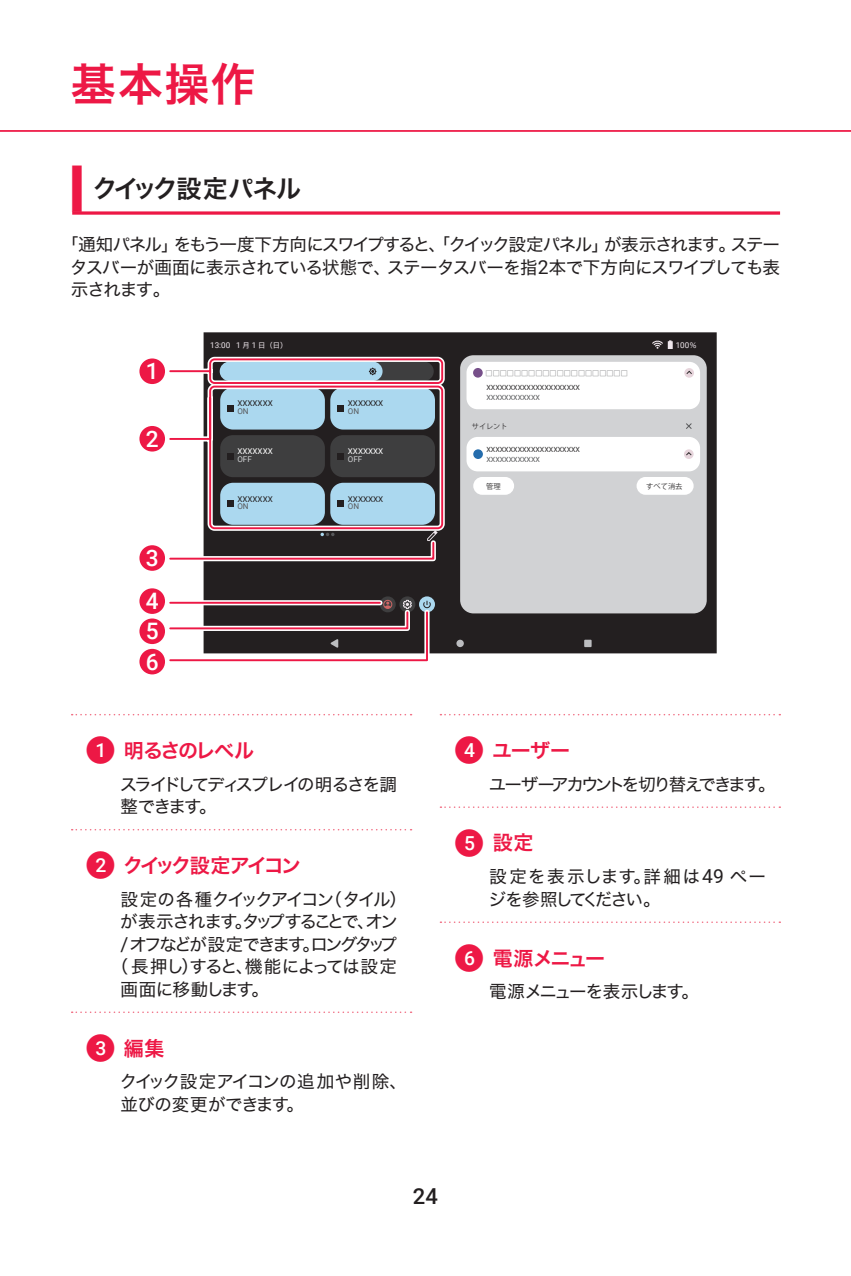
<style>
.page{position:relative;width:851px;height:1276px;background:#fff}
.page>*{position:absolute;margin:0;border:0;box-sizing:border-box;transform-origin:0 0}
.t1{font:45px "Hira Kaku Std W6";color:#ed1845}
.t2{font:25px "Hira Kaku Std W6";letter-spacing:-.06em;color:#231f20}
.t3{font:500 22.75px/43px "Roboto";color:#fff}
.t4{font:500 22px "Roboto";color:#231f20}
.t5{font:20px "Hira Kaku Std W6";letter-spacing:-.075em;color:#ed1845}
.t6{font:20px "Hira Kaku Std W6";letter-spacing:-.145em;color:#ed1845}
.t7{font:17.5px/22.5px "Hira Kaku Std W4";letter-spacing:-.08em;color:#231f20;text-align:justify}
.t8{font:17.5px "Hira Kaku Std W4";letter-spacing:-.135em;color:#231f20}
.t9{font:17.5px/22.5px "Hira Kaku Std W4";letter-spacing:-.03em;color:#231f20}
.t10{font:17.5px/22.5px "Hira Kaku Std W4";letter-spacing:-.005em;color:#231f20}
.t11{font:17.5px/22.5px "Hira Kaku Std W4";letter-spacing:-.115em;color:#231f20}
.t12{font:17.5px "Hira Kaku Std W4";letter-spacing:-.125em;color:#231f20}
.t13{font:17.5px "Hira Kaku Std W4";letter-spacing:-.12em;color:#231f20}
.t14{font:17.5px "Hira Kaku Std W4";letter-spacing:-.1em;color:#231f20}
.t15{font:17.5px "Hira Kaku Std W4";letter-spacing:-.035em;color:#231f20}
.t16{font:8px "Roboto";color:#231f20}
.t17{font:8px "Roboto";color:#efe8ed}
.t18{font:8px "Roboto";color:#fff}
.t19{font:8px "Roboto";color:#57585a}
.t20{font:8px "Roboto";color:#d1d2d4}
.t21{font:7.25px "Koz Go Pr 6 N";color:#312f30}
.t22{font:7px "Roboto";color:#312f30}
.t23{font:7px "Roboto";color:#57585a}
.t24{font:7px "Koz Go Pr 6 N";color:#57585a}
.t25{font:7px "Koz Go Pr 6 N";color:#312f30}
.s1{font-size:61.25px;color:#ed1845}
.s2{font-family:"Roboto";font-size:19.25px}
.s3{font-family:"Hira Kaku Std W4";font-size:7.25px}
.s4{font-size:31.5px}
.s5{font-family:"Roboto";font-weight:500;font-size:19.25px;color:#fff}
</style>
<div class="page">
<hr style="left:0;top:130px;width:850px;height:2px;background:#ed1845">
<svg style="left:72px;top:211px;width:708px;height:4px"></svg>
<svg style="left:72px;top:714px;width:339px;height:1px"></svg>
<svg style="left:72px;top:829px;width:339px;height:1px"></svg>
<svg style="left:72px;top:1011px;width:339px;height:2px"></svg>
<svg style="left:440px;top:714px;width:340px;height:1px"></svg>
<svg style="left:440px;top:806px;width:340px;height:2px"></svg>
<svg style="left:440px;top:921px;width:340px;height:2px"></svg>
<div style="left:204px;top:333px;width:512px;height:320px;background:#231f20"></div>
<svg style="left:399px;top:596px;width:16px;height:16px"></svg>
<svg style="left:419px;top:596px;width:16px;height:16px"></svg>
<svg style="left:380px;top:596px;width:15px;height:16px"></svg>
<div style="left:460px;top:355px;width:246px;height:258px;background:#d1d2d4;border-radius:13px"></div>
<div style="left:466px;top:362px;width:234px;height:47px;background:#fff;border-radius:11px"></div>
<div style="left:466px;top:437px;width:234px;height:34px;background:#fff;border-radius:11px"></div>
<div style="left:636px;top:477px;width:57px;height:18px;background:#fff;border-radius:9px"></div>
<div style="left:473px;top:477px;width:41px;height:18px;background:#fff;border-radius:9px"></div>
<div style="left:473px;top:368px;width:9px;height:10px;background:#77508a;border-radius:50%"></div>
<div style="left:473px;top:449px;width:10px;height:10px;background:#256dad;border-radius:50%"></div>
<div style="left:684px;top:368px;width:10px;height:10px;background:#e7d5dc;border-radius:50%"></div>
<svg style="left:686px;top:370px;width:6px;height:4px"></svg>
<div style="left:684px;top:449px;width:9px;height:10px;background:#e7d5dc;border-radius:50%"></div>
<svg style="left:686px;top:452px;width:6px;height:4px"></svg>
<svg style="left:686px;top:423px;width:6px;height:6px"></svg>
<div style="left:220px;top:387px;width:105px;height:42px;background:#abd8ef;border-radius:13px"></div>
<div style="left:227px;top:405px;width:7px;height:7px;background:#231f20"></div>
<div style="left:330px;top:387px;width:105px;height:42px;background:#abd8ef;border-radius:13px"></div>
<div style="left:337px;top:405px;width:7px;height:7px;background:#231f20"></div>
<div style="left:330px;top:435px;width:105px;height:42px;background:#3e3e3f;border-radius:13px"></div>
<div style="left:337px;top:453px;width:7px;height:6px;background:#231f20"></div>
<div style="left:220px;top:435px;width:105px;height:42px;background:#3e3e3f;border-radius:13px"></div>
<div style="left:227px;top:453px;width:7px;height:6px;background:#231f20"></div>
<div style="left:330px;top:483px;width:105px;height:42px;background:#abd8ef;border-radius:13px"></div>
<div style="left:337px;top:500px;width:7px;height:7px;background:#231f20"></div>
<div style="left:220px;top:483px;width:105px;height:42px;background:#abd8ef;border-radius:13px"></div>
<div style="left:227px;top:500px;width:7px;height:7px;background:#231f20"></div>
<div style="left:271px;top:362px;width:162px;height:19px;background:#3e3e3f;border-radius:10px"></div>
<div style="left:584px;top:640px;width:7px;height:7px;background:#bcbdc0"></div>
<div style="left:456px;top:640px;width:8px;height:7px;background:#bcbdc0;border-radius:50%"></div>
<svg style="left:652px;top:340px;width:20px;height:9px"></svg>
<div style="left:220px;top:362px;width:162px;height:19px;background:#abd8ef;border-radius:10px"></div>
<svg style="left:368px;top:367px;width:8px;height:8px"></svg>
<div style="left:207px;top:357px;width:237px;height:28px;border:5px solid #fff;border-radius:4px"></div>
<div style="left:209px;top:358px;width:234px;height:26px;border:2px solid #ed1845;border-radius:4px"></div>
<div style="left:207px;top:384px;width:237px;height:147px;border:5px solid #fff;border-radius:4px"></div>
<div style="left:209px;top:386px;width:234px;height:143px;border:2px solid #ed1845;border-radius:4px"></div>
<svg style="left:169px;top:530px;width:269px;height:34px"></svg>
<svg style="left:169px;top:600px;width:263px;height:62px"></svg>
<div style="left:137px;top:424px;width:30px;height:29px;border:8px solid #fff;border-radius:50%"></div>
<div style="left:139px;top:426px;width:26px;height:25px;background:#ed1845;border-radius:50%"></div>
<div style="left:137px;top:543px;width:30px;height:30px;border:8px solid #fff;border-radius:50%"></div>
<div style="left:139px;top:545px;width:26px;height:26px;background:#ed1845;border-radius:50%"></div>
<div style="left:137px;top:586px;width:30px;height:30px;border:8px solid #fff;border-radius:50%"></div>
<div style="left:139px;top:588px;width:26px;height:26px;background:#ed1845;border-radius:50%"></div>
<div style="left:137px;top:616px;width:30px;height:30px;border:8px solid #fff;border-radius:50%"></div>
<div style="left:139px;top:618px;width:26px;height:26px;background:#ed1845;border-radius:50%"></div>
<div style="left:137px;top:647px;width:30px;height:29px;border:8px solid #fff;border-radius:50%"></div>
<div style="left:139px;top:649px;width:26px;height:25px;background:#ed1845;border-radius:50%"></div>
<div style="left:137px;top:356px;width:30px;height:30px;border:8px solid #fff;border-radius:50%"></div>
<div style="left:139px;top:358px;width:26px;height:26px;background:#ed1845;border-radius:50%"></div>
<h1 class="t1" style="left:71px;top:50px;width:186px">基本操作</h1>
<h2 class="t2" style="left:71px;top:169px;width:232px"><span class="s1">■</span> クイック設定パネル</h2>
<p class="t7" style="left:70px;top:233px;width:711px;text-indent:-9px">「通知パネル」をもう一度下方向にスワイプすると、「クイック設定パネル」が表示されます。ステータスバーが画面に表示されている状態で、ステータスバーを指<span class="s2">2</span>本で下方向にスワイプしても表示されます。</p>
<h3 class="t3" style="left:146px;top:349px;width:14px">1</h3>
<h3 class="t3" style="left:146px;top:416px;width:14px">2</h3>
<h3 class="t3" style="left:146px;top:536px;width:14px">3<br>4</h3>
<h3 class="t3" style="left:146px;top:615px;width:14px;line-height:30.2px">5<br>6</h3>
<p class="t17" style="left:210px;top:339px;width:79px">13:00 1 <span class="s3">月</span> 1 <span class="s3">日（日）</span></p>
<p class="t17" style="left:675px;top:339px;width:22px">100<span class="s3">％</span></p>
<p class="t24" style="left:485px;top:370px;width:144px">□□□□□□□□□□□□□□□□□□□□</p>
<p class="t16" style="left:237px;top:398px;width:37px">XXXXXXX</p>
<p class="t19" style="left:237px;top:406px;width:13px">ON</p>
<p class="t18" style="left:237px;top:446px;width:37px">XXXXXXX</p>
<p class="t20" style="left:237px;top:453px;width:16px">OFF</p>
<p class="t16" style="left:348px;top:398px;width:37px">XXXXXXX</p>
<p class="t19" style="left:348px;top:406px;width:13px">ON</p>
<p class="t18" style="left:348px;top:446px;width:37px">XXXXXXX</p>
<p class="t20" style="left:348px;top:453px;width:16px">OFF</p>
<p class="t22" style="left:486px;top:382px;width:95px">XXXXXXXXXXXXXXXXXXXXX</p>
<p class="t23" style="left:486px;top:393px;width:55px">XXXXXXXXXXXX</p>
<p class="t25" style="left:472px;top:423px;width:37px">サイレント</p>
<p class="t22" style="left:486px;top:445px;width:95px">XXXXXXXXXXXXXXXXXXXXX</p>
<p class="t23" style="left:486px;top:455px;width:55px">XXXXXXXXXXXX</p>
<p class="t21" style="left:486px;top:482px;width:16px">管理</p>
<p class="t21" style="left:646px;top:482px;width:38px">すべて消去</p>
<p class="t16" style="left:237px;top:493px;width:37px">XXXXXXX</p>
<p class="t19" style="left:237px;top:501px;width:13px">ON</p>
<p class="t16" style="left:348px;top:493px;width:37px">XXXXXXX</p>
<p class="t19" style="left:348px;top:501px;width:13px">ON</p>
<p class="t5" style="left:85px;top:735px;width:171px"><span class="s4">●</span><span class="s5">1</span> 明るさのレベル</p>
<p class="t11" style="left:120px;top:773px;width:279px">スライドしてディスプレイの明るさを調整できます。</p>
<p class="t6" style="left:85px;top:850px;width:218px"><span class="s4">●</span><span class="s5">2</span> クイック設定アイコン</p>
<p class="t13" style="left:120px;top:886px;width:288px">設定の各種クイックアイコン（タイル）</p>
<p class="t12" style="left:120px;top:908px;width:279px">が表示されます。タップすることで、オン</p>
<p class="t8" style="left:120px;top:931px;width:278px"><span class="s2">/</span> オフなどが設定できます。ロングタップ</p>
<p class="t7" style="left:111px;top:955px;width:288px">（長押し）すると、機能によっては設定</p>
<p class="t15" style="left:120px;top:976px;width:150px">画面に移動します。</p>
<p class="t5" style="left:85px;top:1032px;width:81px"><span class="s4">●</span><span class="s5">3</span> 編集</p>
<p class="t9" style="left:120px;top:1070px;width:289px">クイック設定アイコンの追加や削除、並びの変更ができます。</p>
<p class="t5" style="left:453px;top:735px;width:118px"><span class="s4">●</span><span class="s5">4</span> ユーザー</p>
<p class="t8" style="left:488px;top:771px;width:288px">ユーザーアカウントを切り替えできます。</p>
<p class="t5" style="left:453px;top:827px;width:82px"><span class="s4">●</span><span class="s5">5</span> 設定</p>
<p class="t10" style="left:488px;top:865px;width:279px">設定を表示します。詳細は<span class="s2">49</span> ページを参照してください。</p>
<p class="t5" style="left:453px;top:942px;width:153px"><span class="s4">●</span><span class="s5">6</span> 電源メニュー</p>
<p class="t14" style="left:489px;top:978px;width:211px">電源メニューを表示します。</p>
<p class="t4" style="left:413px;top:1181px;width:27px">24</p>
</div>
